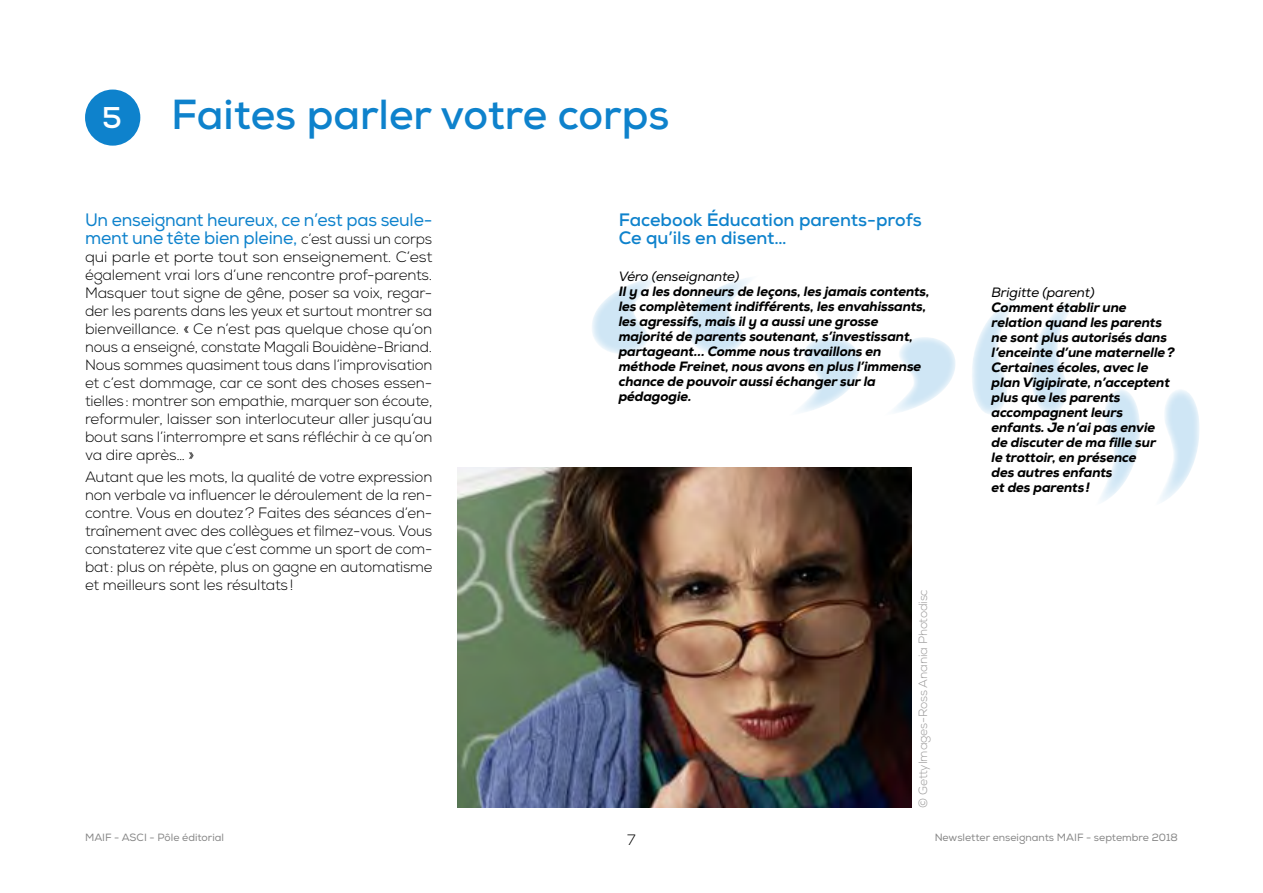
<style>
.page{position:relative;width:1263px;height:893px;background:#fff}
.page>*{position:absolute;margin:0;border:0;box-sizing:border-box;transform-origin:0 0}
.t1{font:700 42px "Nexa";color:#0e82cc}
.t2{font:18px/18px "Nexa";letter-spacing:-.01em;color:#0e82cc}
.t3{font:700 18px/18px "Nexa";color:#0e82cc}
.t4{font:300 15px/18px "Nexa";letter-spacing:-.01em;color:#000;text-align:justify;scale:1.04 1}
.t5{font:300 15px/18px "Nexa";letter-spacing:-.01em;color:#000;text-align:justify}
.t6{font:italic 800 13.5px/15px "Nexa";letter-spacing:-.01em;color:#000}
.t7{font:italic 13.5px "Nexa";letter-spacing:-.01em;color:#000}
.t8{font:300 12px "Nexa";letter-spacing:-.01em;color:#999898}
.t9{font:10.5px "Nexa";color:#878787}
.s1{font-size:30px;color:#fff}
.s2{font-weight:300;font-size:15px;color:#000}
</style>
<div class="page">
<svg style="left:592px;top:278px;width:363px;height:134px"></svg>
<svg style="left:972px;top:302px;width:227px;height:200px"></svg>
<div style="left:85px;top:90px;width:55px;height:56px;background:#0e82cc;border-radius:50%"></div>
<img style="left:458px;top:467px;width:453px;height:341px">
<h1 class="t1" style="left:102px;top:88px;width:569px"><span class="s1">5</span> Faites parler votre corps</h1>
<h2 class="t2" style="left:85px;top:211px;width:349px">Un enseignant heureux, ce n’est pas seule&shy;ment une tête bien pleine, <span class="s2">c’est aussi un corps</span></h2>
<p class="t4" style="left:85px;top:248px;width:336px">qui parle et porte tout son enseignement. C’est également vrai lors d’une rencontre prof-parents.<br>Masquer tout signe de gêne, poser sa voix, regar&shy;der les parents dans les yeux et surtout montrer sa bienveillance. « Ce n’est pas quelque chose qu’on nous a enseigné, constate Magali Bouidène-Briand.<br>Nous sommes quasiment tous dans l’improvisation et c’est dommage, car ce sont des choses essen&shy;tielles: montrer son empathie, marquer son écoute, reformuler, laisser son interlocuteur aller jusqu’au bout sans l’interrompre et sans réfléchir à ce qu’on va dire après… »</p>
<p class="t5" style="left:85px;top:469px;width:349px">Autant que les mots, la qualité de votre expression non verbale va influencer le déroulement de la ren&shy;contre. Vous en doutez? Faites des séances d’en&shy;traînement avec des collègues et filmez-vous. Vous constaterez vite que c’est comme un sport de com&shy;bat: plus on répète, plus on gagne en automatisme et meilleurs sont les résultats!</p>
<h2 class="t3" style="left:619px;top:211px;width:304px">Facebook Éducation parents-profs<br>Ce qu’ils en disent…</h2>
<p class="t7" style="left:619px;top:268px;width:122px">Véro (enseignante)</p>
<p class="t6" style="left:619px;top:284px;width:312px">Il y a les donneurs de leçons, les jamais contents, les complètement indifférents, les envahissants, les agressifs, mais il y a aussi une grosse majorité de parents soutenant, s’investissant, partageant… Comme nous travaillons en méthode Freinet, nous avons en plus l’immense chance de pouvoir aussi échanger sur la pédagogie.</p>
<p class="t8" style="left:916px;top:808px;width:220px;rotate:-90deg">© GettyImages-Ross Anania Photodisc</p>
<p class="t7" style="left:991px;top:284px;width:105px">Brigitte (parent)</p>
<p class="t6" style="left:991px;top:299px;width:185px">Comment établir une relation quand les parents ne sont plus autorisés dans l’enceinte d’une maternelle?<br>Certaines écoles, avec le plan Vigipirate, n’acceptent plus que les parents accompagnent leurs enfants. Je n’ai pas envie de discuter de ma fille sur<br>le trottoir, en présence<br>des autres enfants<br>et des parents!</p>
<p class="t9" style="left:85px;top:831px;width:141px">MAIF - ASCI - Pôle éditorial</p>
<p class="t5" style="left:627px;top:831px;width:10px">7</p>
<p class="t9" style="left:935px;top:831px;width:245px">Newsletter enseignants MAIF - septembre 2018</p>
</div>
